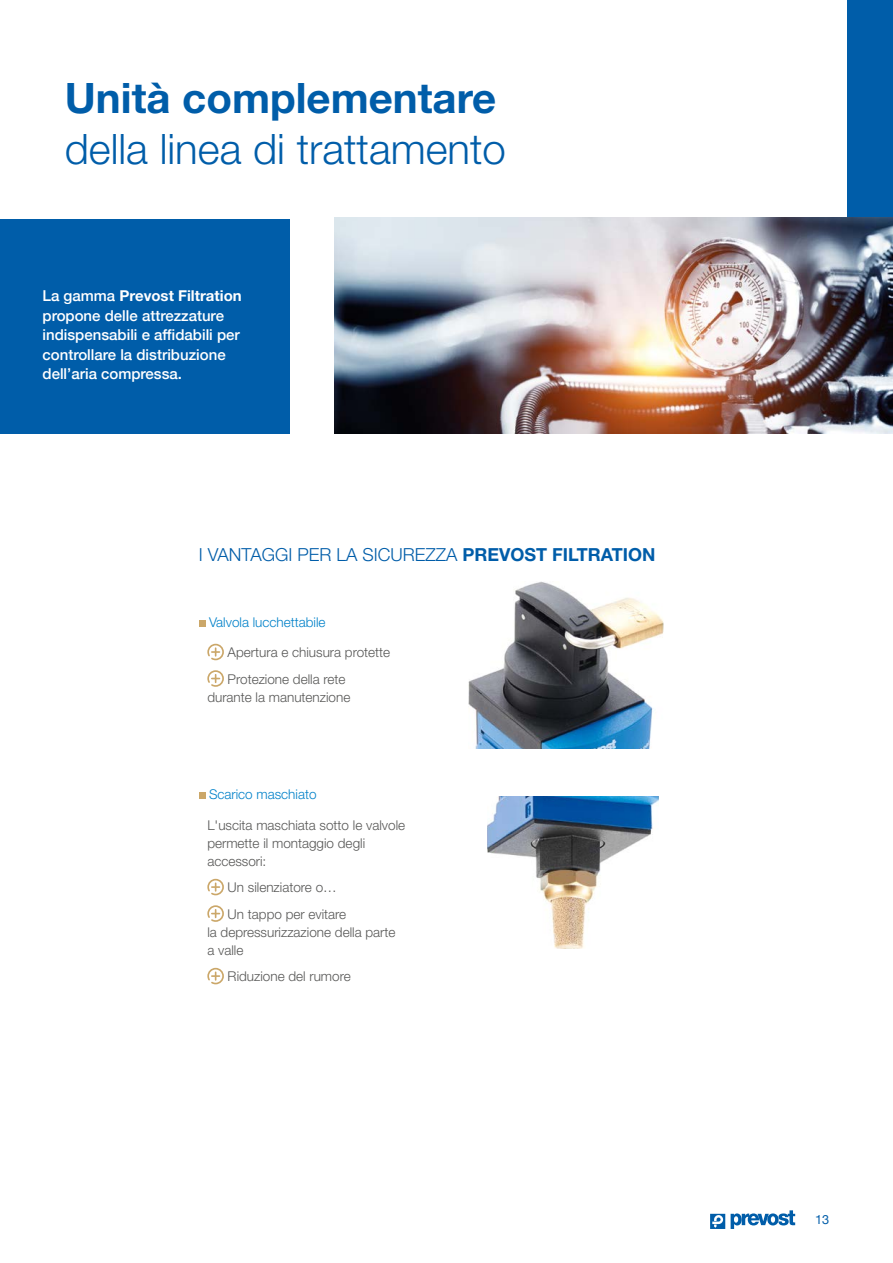
<style>
.page{position:relative;width:893px;height:1263px;background:#fff}
.page>*{position:absolute;margin:0;border:0;box-sizing:border-box;transform-origin:0 0}
.t1{font:300 42px "Helvetica Neue";color:#005da9}
.t2{font:700 42px "Helvetica Neue";color:#005da9}
.t3{font:300 18px "Helvetica Neue";color:#005da9}
.t4{font:500 15px/19.5px "Helvetica Neue";color:#fff}
.t5{font:300 13.5px/18px "Helvetica Neue";color:#575756}
.t6{font:300 13.5px "Helvetica Neue";color:#0081c9}
.t7{font:12.75px "Helvetica Neue";color:#005da9}
.s1{font-weight:700}
</style>
<div class="page">
<svg style="left:710px;top:1214px;width:15px;height:15px"></svg>
<svg style="left:731px;top:1210px;width:64px;height:19px"></svg>
<div style="left:848px;top:0;width:45px;height:313px;background:#005da9"></div>
<img style="left:335px;top:217px;width:558px;height:216px">
<div style="left:0;top:219px;width:289px;height:214px;background:#005da9"></div>
<svg style="left:199px;top:620px;width:6px;height:6px"></svg>
<svg style="left:207px;top:643px;width:17px;height:18px"></svg>
<svg style="left:207px;top:670px;width:17px;height:17px"></svg>
<svg style="left:199px;top:793px;width:6px;height:6px"></svg>
<svg style="left:207px;top:878px;width:17px;height:18px"></svg>
<svg style="left:207px;top:905px;width:17px;height:17px"></svg>
<svg style="left:207px;top:967px;width:17px;height:18px"></svg>
<img style="left:469px;top:582px;width:194px;height:167px">
<img style="left:487px;top:797px;width:172px;height:152px">
<h1 class="t2" style="left:65px;top:72px;width:433px">Unità complementare</h1>
<h1 class="t1" style="left:65px;top:124px;width:443px">della linea di trattamento</h1>
<p class="t4" style="left:43px;top:285px;width:201px">La gamma <span class="s1">Prevost Filtration </span>propone delle attrezzature indispensabili e affidabili per controllare la distribuzione dell’aria compressa.</p>
<h2 class="t3" style="left:199px;top:543px;width:458px">I VANTAGGI PER LA SICUREZZA <span class="s1">PREVOST FILTRATION</span></h2>
<p class="t6" style="left:209px;top:613px;width:118px">Valvola lucchettabile</p>
<p class="t5" style="left:228px;top:639px;width:164px;line-height:26.5px">Apertura e chiusura protette<br>Protezione della rete</p>
<p class="t5" style="left:207px;top:688px;width:145px">durante la manutenzione</p>
<p class="t6" style="left:209px;top:786px;width:109px">Scarico maschiato</p>
<p class="t5" style="left:207px;top:816px;width:199px">L'uscita maschiata sotto le valvole permette il montaggio degli accessori:</p>
<p class="t5" style="left:228px;top:874px;width:120px;line-height:26.5px">Un silenziatore o…<br>Un tappo per evitare</p>
<p class="t5" style="left:207px;top:923px;width:190px">la depressurizzazione della parte a valle</p>
<p class="t5" style="left:228px;top:967px;width:125px">Riduzione del rumore</p>
<p class="t7" style="left:815px;top:1210px;width:16px">13</p>
</div>
